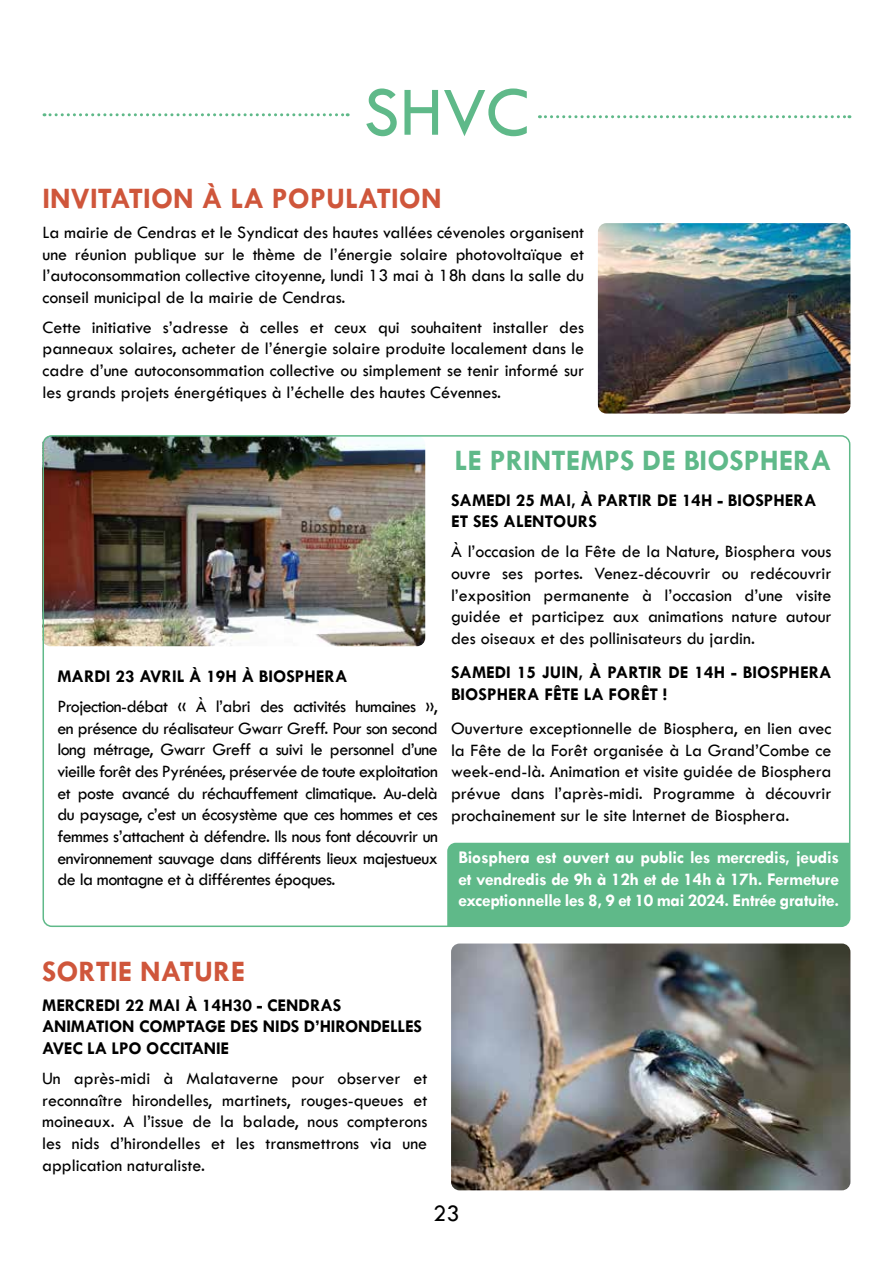
<style>
.page{position:relative;width:893px;height:1263px;background:#fff}
.page>*{position:absolute;margin:0;border:0;box-sizing:border-box;transform-origin:0 0}
.t1{font:72px "Tw Cen";color:#5fb989}
.t2{font:700 30px "Tw Cen";color:#cf563b}
.t3{font:700 30px "Tw Cen";color:#5fb989}
.t4{font:24px "Tw Cen";color:#000}
.t5{font:18px/21.6px "Tw Cen";color:#000;text-align:justify}
.t6{font:700 18px/21.6px "Tw Cen";color:#000}
.t7{font:700 18px/21.6px "Tw Cen";letter-spacing:-.02em;color:#fff;text-align:justify}
</style>
<div class="page">
<div style="left:447px;top:843px;width:403px;height:83px;background:#5fb989"></div>
<svg style="left:44px;top:113px;width:304px;height:3px"></svg>
<svg style="left:539px;top:115px;width:311px;height:3px"></svg>
<img style="left:598px;top:223px;width:252px;height:191px">
<img style="left:42px;top:436px;width:383px;height:210px">
<img style="left:451px;top:943px;width:399px;height:247px">
<h1 class="t1" style="left:364px;top:69px;width:167px">SHVC</h1>
<h2 class="t2" style="left:43px;top:180px;width:401px">INVITATION À LA POPULATION</h2>
<p class="t5" style="left:43px;top:221px;width:543px">La mairie de Cendras et le Syndicat des hautes vallées cévenoles organisent une réunion publique sur le thème de l’énergie solaire photovoltaïque et l’autoconsommation collective citoyenne, lundi 13 mai à 18h dans la salle du conseil municipal de la mairie de Cendras.</p>
<p class="t5" style="left:43px;top:316px;width:543px">Cette initiative s’adresse à celles et ceux qui souhaitent installer des panneaux solaires, acheter de l’énergie solaire produite localement dans le cadre d’une autoconsommation collective ou simplement se tenir informé sur les grands projets énergétiques à l’échelle des hautes Cévennes.</p>
<p class="t6" style="left:57px;top:665px;width:292px">MARDI 23 AVRIL À 19H À BIOSPHERA</p>
<p class="t5" style="left:57px;top:696px;width:382px">Projection-débat « À l’abri des activités humaines », en présence du réalisateur Gwarr Greff. Pour son second long métrage, Gwarr Greff a suivi le personnel d’une vieille forêt des Pyrénées, préservée de toute exploitation et poste avancé du réchauffement climatique. Au-delà du paysage, c’est un écosystème que ces hommes et ces femmes s’attachent à défendre. Ils nous font découvrir un environnement sauvage dans différents lieux majestueux de la montagne et à différentes époques.</p>
<h2 class="t3" style="left:455px;top:443px;width:378px">LE PRINTEMPS DE BIOSPHERA</h2>
<p class="t6" style="left:451px;top:489px;width:367px">SAMEDI 25 MAI, À PARTIR DE 14H - BIOSPHERA<br>ET SES ALENTOURS</p>
<p class="t5" style="left:451px;top:541px;width:382px">À l’occasion de la Fête de la Nature, Biosphera vous ouvre ses portes. Venez-découvrir ou redécouvrir l’exposition permanente à l’occasion d’une visite guidée et participez aux animations nature autour des oiseaux et des pollinisateurs du jardin.</p>
<p class="t6" style="left:451px;top:661px;width:382px">SAMEDI 15 JUIN, À PARTIR DE 14H - BIOSPHERA<br>BIOSPHERA FÊTE LA FORÊT !</p>
<p class="t5" style="left:451px;top:718px;width:382px">Ouverture exceptionnelle de Biosphera, en lien avec la Fête de la Forêt organisée à La Grand’Combe ce week-end-là. Animation et visite guidée de Biosphera prévue dans l’après-midi. Programme à découvrir prochainement sur le site Internet de Biosphera.</p>
<p class="t7" style="left:458px;top:846px;width:382px">Biosphera est ouvert au public les mercredis, jeudis et vendredis de 9h à 12h et de 14h à 17h. Fermeture exceptionnelle les 8, 9 et 10 mai 2024. Entrée gratuite.</p>
<h2 class="t2" style="left:42px;top:953px;width:204px">SORTIE NATURE</h2>
<p class="t6" style="left:42px;top:994px;width:381px">MERCREDI 22 MAI À 14H30 - CENDRAS<br>ANIMATION COMPTAGE DES NIDS D’HIRONDELLES<br>AVEC LA LPO OCCITANIE</p>
<p class="t5" style="left:42px;top:1067px;width:387px">Un après-midi à Malataverne pour observer et reconnaître hirondelles, martinets, rouges-queues et moineaux. A l’issue de la balade, nous compterons les nids d’hirondelles et les transmettrons via une application naturaliste.</p>
<h3 class="t4" style="left:433px;top:1199px;width:28px">23</h3>
</div>
